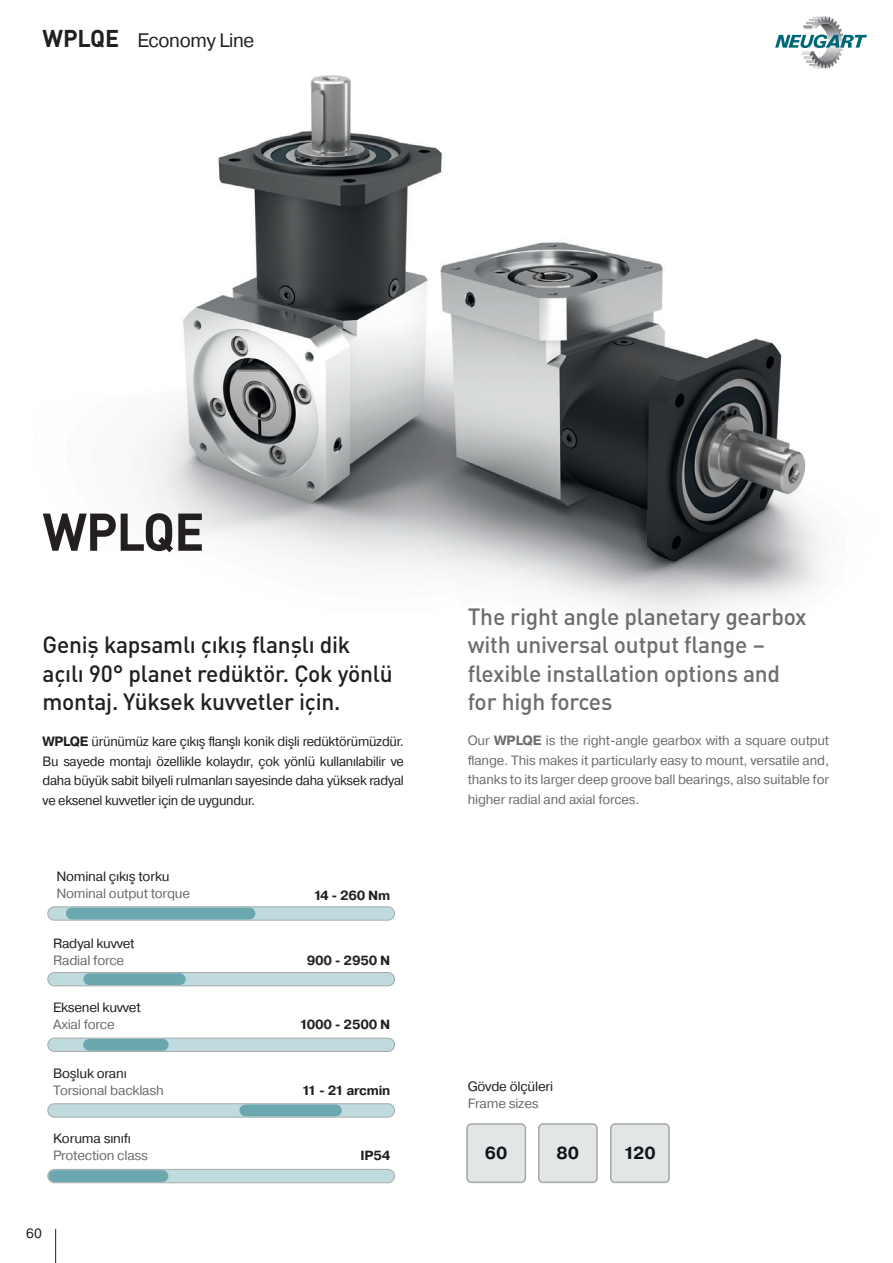
<style>
.page{position:relative;width:893px;height:1263px;background:#fff}
.page>*{position:absolute;margin:0;border:0;box-sizing:border-box;transform-origin:0 0}
._01Headline{font:700 52.2px "DIN Pro";letter-spacing:-.02em;color:#231f20;scale:.96 1}
._02Sub_Headline{font:500 23.25px/28.5px "DIN Pro";letter-spacing:-.01em;color:#6c6d70}
._02Sub_Headline-2{font:500 23.25px/28.5px "DIN Pro";letter-spacing:-.01em;color:#231f20}
.t1{font:19.5px "Pragmatica";letter-spacing:-.02em;color:#231f20}
.t2{font:700 17.4px "Pragmatica";color:#111416}
.t3{font:13.5px/19.5px "Pragmatica";letter-spacing:-.015em;color:#6c6d70;text-align:justify}
.t4{font:13.5px/19.5px "Pragmatica";letter-spacing:-.02em;color:#231f20;text-align:justify;scale:.96 1}
.Tabellenwerte{font:13.5px "Pragmatica";letter-spacing:-.015em;color:#231f20}
.t5{font:700 13.2px "Pragmatica";letter-spacing:-.015em;color:#231f20}
.s1{font-family:"DIN Pro";font-weight:700;font-size:24px}
.s2{font-weight:700}
</style>
<div class="page">
<svg style="left:775px;top:16px;width:92px;height:53px"></svg>
<hr style="left:55px;top:1229px;width:1px;height:34px;background:#231f20">
<img style="left:148px;top:75px;width:673px;height:541px">
<div style="left:48px;top:972px;width:347px;height:14px;background:#bfdbde;border-radius:7px"></div>
<div style="left:47px;top:972px;width:348px;height:14px;border:1px solid #a6aaaa;border-radius:7px"></div>
<div style="left:48px;top:907px;width:347px;height:13px;background:#bfdbde;border-radius:7px"></div>
<div style="left:47px;top:906px;width:348px;height:14px;border:1px solid #a6aaaa;border-radius:7px"></div>
<div style="left:48px;top:1038px;width:347px;height:13px;background:#bfdbde;border-radius:7px"></div>
<div style="left:47px;top:1038px;width:348px;height:14px;border:1px solid #a6aaaa;border-radius:7px"></div>
<div style="left:48px;top:1104px;width:347px;height:13px;background:#bfdbde;border-radius:7px"></div>
<div style="left:47px;top:1103px;width:348px;height:14px;border:1px solid #a6aaaa;border-radius:7px"></div>
<div style="left:48px;top:1169px;width:347px;height:14px;background:#bfdbde;border-radius:7px"></div>
<div style="left:47px;top:1169px;width:348px;height:14px;border:1px solid #a6aaaa;border-radius:7px"></div>
<div style="left:89px;top:973px;width:91px;height:12px;background:#6ba7af"></div>
<div style="left:89px;top:1039px;width:74px;height:12px;background:#6ba7af"></div>
<div style="left:245px;top:1104px;width:91px;height:12px;background:#6ba7af"></div>
<div style="left:54px;top:1170px;width:109px;height:12px;background:#6ba7af"></div>
<div style="left:72px;top:907px;width:178px;height:12px;background:#6ba7af"></div>
<div style="left:467px;top:1124px;width:58px;height:58px;background:#e3e6e6;border-radius:4px"></div>
<div style="left:466px;top:1123px;width:60px;height:60px;border:2px solid #a6aaaa;border-radius:4px"></div>
<div style="left:539px;top:1124px;width:58px;height:58px;background:#e3e6e6;border-radius:4px"></div>
<div style="left:538px;top:1123px;width:60px;height:60px;border:2px solid #a6aaaa;border-radius:4px"></div>
<div style="left:611px;top:1124px;width:58px;height:58px;background:#e3e6e6;border-radius:4px"></div>
<div style="left:610px;top:1123px;width:60px;height:60px;border:2px solid #a6aaaa;border-radius:4px"></div>
<p class="t1" style="left:43px;top:28px;width:213px"><span class="s1">WPLQE</span> Economy Line</p>
<p class="_01Headline" style="left:43px;top:491px;width:170px">WPLQE</p>
<p class="_02Sub_Headline-2" style="left:43px;top:629px;width:352px">Geniş kapsamlı çıkış flanşlı dik açılı 90° planet redüktör. Çok yönlü montaj. Yüksek kuvvetler için.</p>
<p class="t4" style="left:43px;top:732px;width:378px"><span class="s2">WPLQE</span> ürünümüz kare çıkış flanşlı konik dişli redüktörümüzdür.<br>Bu sayede montajı özellikle kolaydır, çok yönlü kullanılabilir ve daha büyük sabit bilyeli rulmanları sayesinde daha yüksek radyal ve eksenel kuvvetler için de uygundur.</p>
<p class="Tabellenwerte" style="left:56px;top:868px;width:115px">Nominal çıkış torku</p>
<p class="t3" style="left:56px;top:884px;width:135px">Nominal output torque</p>
<p class="Tabellenwerte" style="left:53px;top:934px;width:83px">Radyal kuvvet</p>
<p class="t3" style="left:53px;top:950px;width:73px">Radial force</p>
<p class="t5" style="left:313px;top:887px;width:78px">14 - 260 Nm</p>
<p class="t5" style="left:307px;top:952px;width:85px">900 - 2950 N</p>
<p class="_02Sub_Headline" style="left:468px;top:600px;width:340px">The right angle planetary gearbox</p>
<p class="_02Sub_Headline" style="left:468px;top:629px;width:299px">with universal output flange –</p>
<p class="_02Sub_Headline" style="left:468px;top:657px;width:314px">flexible installation options and for high forces</p>
<p class="t3" style="left:468px;top:731px;width:363px">Our <span class="s2">WPLQE</span> is the right-angle gearbox with a square output flange. This makes it particularly easy to mount, versatile and, thanks to its larger deep groove ball bearings, also suitable for higher radial and axial forces.</p>
<p class="Tabellenwerte" style="left:53px;top:999px;width:89px">Eksenel kuvvet</p>
<p class="t3" style="left:53px;top:1015px;width:63px">Axial force</p>
<p class="Tabellenwerte" style="left:53px;top:1065px;width:75px">Boşluk oranı</p>
<p class="t3" style="left:53px;top:1080px;width:112px">Torsional backlash</p>
<p class="Tabellenwerte" style="left:53px;top:1130px;width:79px">Koruma sınıfı</p>
<p class="t3" style="left:53px;top:1146px;width:96px">Protection class</p>
<p class="Tabellenwerte" style="left:26px;top:1225px;width:17px">60</p>
<p class="t5" style="left:299px;top:1016px;width:92px">1000 - 2500 N</p>
<p class="t5" style="left:302px;top:1081px;width:90px">11 - 21 arcmin</p>
<p class="Tabellenwerte" style="left:468px;top:1078px;width:87px">Gövde ölçüleri</p>
<p class="t3" style="left:468px;top:1094px;width:72px">Frame sizes</p>
<p class="t5" style="left:360px;top:1146px;width:31px">IP54</p>
<p class="t2" style="left:485px;top:1141px;width:24px">60</p>
<p class="t2" style="left:557px;top:1141px;width:24px">80</p>
<p class="t2" style="left:624px;top:1141px;width:34px">120</p>
</div>
